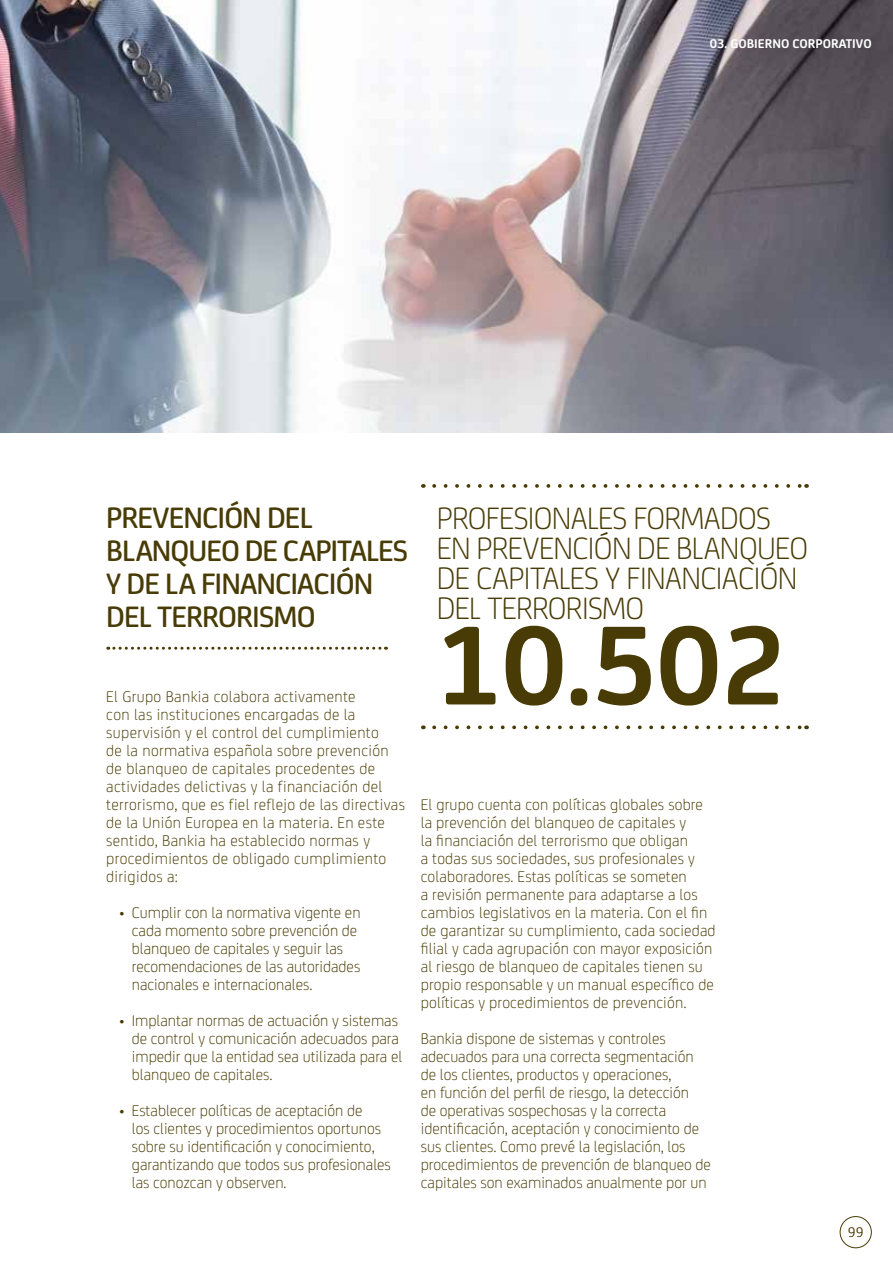
<style>
.page{position:relative;width:893px;height:1276px;background:#fff}
.page>*{position:absolute;margin:0;border:0;box-sizing:border-box;transform-origin:0 0}
.t1{font:700 120px "Bankia";color:#483b05}
.t2{font:300 33px/30px "Bankia";letter-spacing:-.02em;color:#483b05}
.t3{font:500 31.5px/33px "Bankia";letter-spacing:-.03em;color:#483b05}
.t4{font:300 16.5px/18px "Bankia";letter-spacing:.01em;color:#483b05}
.t5{font:15px "Bankia";color:#483b05}
.t6{font:700 13.5px "Bankia";color:#fff}
</style>
<div class="page">
<img style="left:0;top:0;width:893px;height:432px">
<div style="left:840px;top:1216px;width:32px;height:32px;border:1px solid #483b05;border-radius:50%"></div>
<svg style="left:108px;top:647px;width:278px;height:3px"></svg>
<svg style="left:434px;top:484px;width:366px;height:4px"></svg>
<svg style="left:434px;top:725px;width:366px;height:4px"></svg>
<p class="t6" style="left:710px;top:33px;width:163px">03. GOBIERNO CORPORATIVO</p>
<h3 class="t3" style="left:106px;top:499px;width:303px">PREVENCIÓN DEL<br>BLANQUEO DE CAPITALES<br>Y DE LA FINANCIACIÓN<br>DEL TERRORISMO</h3>
<p class="t4" style="left:106px;top:687px;width:300px">El Grupo Bankia colabora activamente<br>con las instituciones encargadas de la supervisión y el control del cumplimiento<br>de la normativa española sobre prevención de blanqueo de capitales procedentes de actividades delictivas y la financiación del terrorismo, que es fiel reflejo de las directivas de la Unión Europea en la materia. En este sentido, Bankia ha establecido normas y procedimientos de obligado cumplimiento dirigidos a:</p>
<p class="t4" style="left:132px;top:903px;width:230px;text-indent:-13px">• Cumplir con la normativa vigente en cada momento sobre prevención de blanqueo de capitales y seguir las recomendaciones de las autoridades nacionales e internacionales.</p>
<p class="t4" style="left:132px;top:1011px;width:272px;text-indent:-13px">• Implantar normas de actuación y sistemas de control y comunicación adecuados para impedir que la entidad sea utilizada para el blanqueo de capitales.</p>
<p class="t4" style="left:132px;top:1101px;width:261px;text-indent:-13px">• Establecer políticas de aceptación de<br>los clientes y procedimientos oportunos sobre su identificación y conocimiento, garantizando que todos sus profesionales las conozcan y observen.</p>
<h2 class="t2" style="left:437px;top:501px;width:373px">PROFESIONALES FORMADOS<br>EN PREVENCIÓN DE BLANQUEO<br>DE CAPITALES Y FINANCIACIÓN<br>DEL TERRORISMO</h2>
<h1 class="t1" style="left:437px;top:575px;width:351px">10.502</h1>
<p class="t4" style="left:421px;top:795px;width:296px">El grupo cuenta con políticas globales sobre la prevención del blanqueo de capitales y<br>la financiación del terrorismo que obligan<br>a todas sus sociedades, sus profesionales y colaboradores. Estas políticas se someten<br>a revisión permanente para adaptarse a los cambios legislativos en la materia. Con el fin de garantizar su cumplimiento, cada sociedad filial y cada agrupación con mayor exposición al riesgo de blanqueo de capitales tienen su propio responsable y un manual específico de políticas y procedimientos de prevención.</p>
<p class="t4" style="left:421px;top:1029px;width:292px">Bankia dispone de sistemas y controles adecuados para una correcta segmentación de los clientes, productos y operaciones,<br>en función del perfil de riesgo, la detección<br>de operativas sospechosas y la correcta identificación, aceptación y conocimiento de sus clientes. Como prevé la legislación, los procedimientos de prevención de blanqueo de capitales son examinados anualmente por un</p>
<p class="t5" style="left:848px;top:1221px;width:17px">99</p>
</div>
